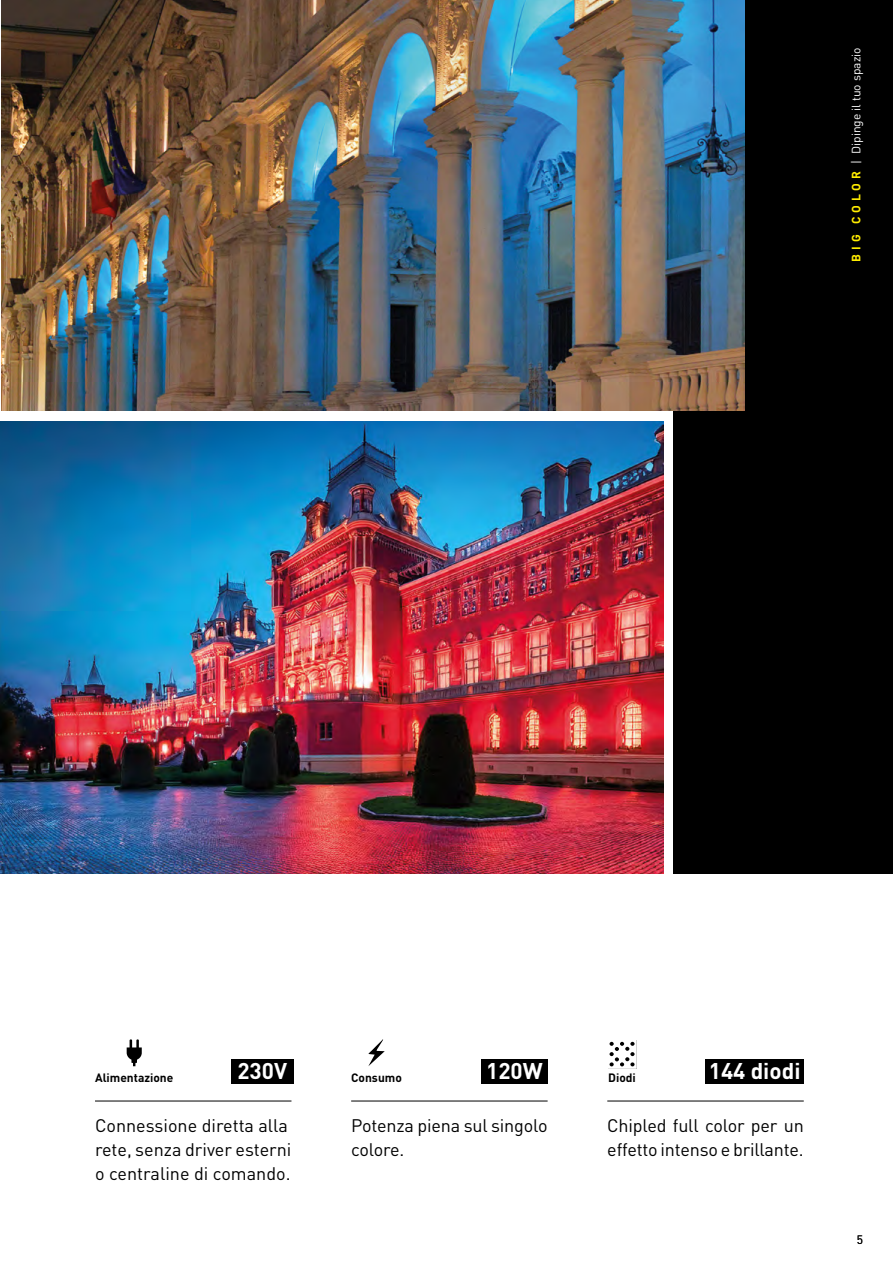
<style>
.page{position:relative;width:893px;height:1263px;background:#fff}
.page>*{position:absolute;margin:0;border:0;box-sizing:border-box;transform-origin:0 0}
.t1{font:700 22.5px "DIN Pro";color:#fff}
.t2{font:18px/24px "DIN Pro";letter-spacing:-.01em;color:#000}
.t3{font:12px "DIN Pro";color:#fff}
.t4{font:700 12px "DIN Pro";color:#000}
.t5{font:12px "DIN Pro";color:#000}
.s1{font-weight:700;color:#ffed00}
</style>
<div class="page">
<div style="left:231px;top:1059px;width:63px;height:24px;background:#000"></div>
<div style="left:705px;top:1059px;width:99px;height:24px;background:#000"></div>
<div style="left:481px;top:1059px;width:67px;height:24px;background:#000"></div>
<div style="left:673px;top:0;width:220px;height:874px;background:#000"></div>
<svg style="left:127px;top:1039px;width:15px;height:27px"></svg>
<svg style="left:368px;top:1039px;width:17px;height:27px"></svg>
<svg style="left:608px;top:1040px;width:29px;height:29px"></svg>
<hr style="left:95px;top:1101px;width:196px;height:1px;background:#000">
<hr style="left:351px;top:1101px;width:197px;height:1px;background:#000">
<hr style="left:607px;top:1101px;width:197px;height:1px;background:#000">
<img style="left:0;top:421px;width:663px;height:453px">
<img style="left:1px;top:0;width:743px;height:410px">
<p class="t3" style="left:847px;top:262px;width:216px;rotate:-90deg"><span class="s1">B I G C O L O R</span> | Dipinge il tuo spazio</p>
<p class="t1" style="left:237px;top:1052px;width:51px">230V</p>
<p class="t1" style="left:486px;top:1052px;width:58px">120W</p>
<p class="t1" style="left:709px;top:1052px;width:93px">144 diodi</p>
<p class="t2" style="left:95px;top:1111px;width:198px">Connessione diretta alla rete, senza driver esterni o centraline di comando.</p>
<p class="t2" style="left:351px;top:1111px;width:198px">Potenza piena sul singolo colore.</p>
<p class="t2" style="left:607px;top:1111px;width:198px">Chipled full color per un effetto intenso e brillante.</p>
<p class="t4" style="left:95px;top:1068px;width:80px">Alimentazione</p>
<p class="t4" style="left:351px;top:1068px;width:52px">Consumo</p>
<p class="t4" style="left:608px;top:1068px;width:29px">Diodi</p>
<p class="t5" style="left:857px;top:1230px;width:8px">5</p>
</div>
